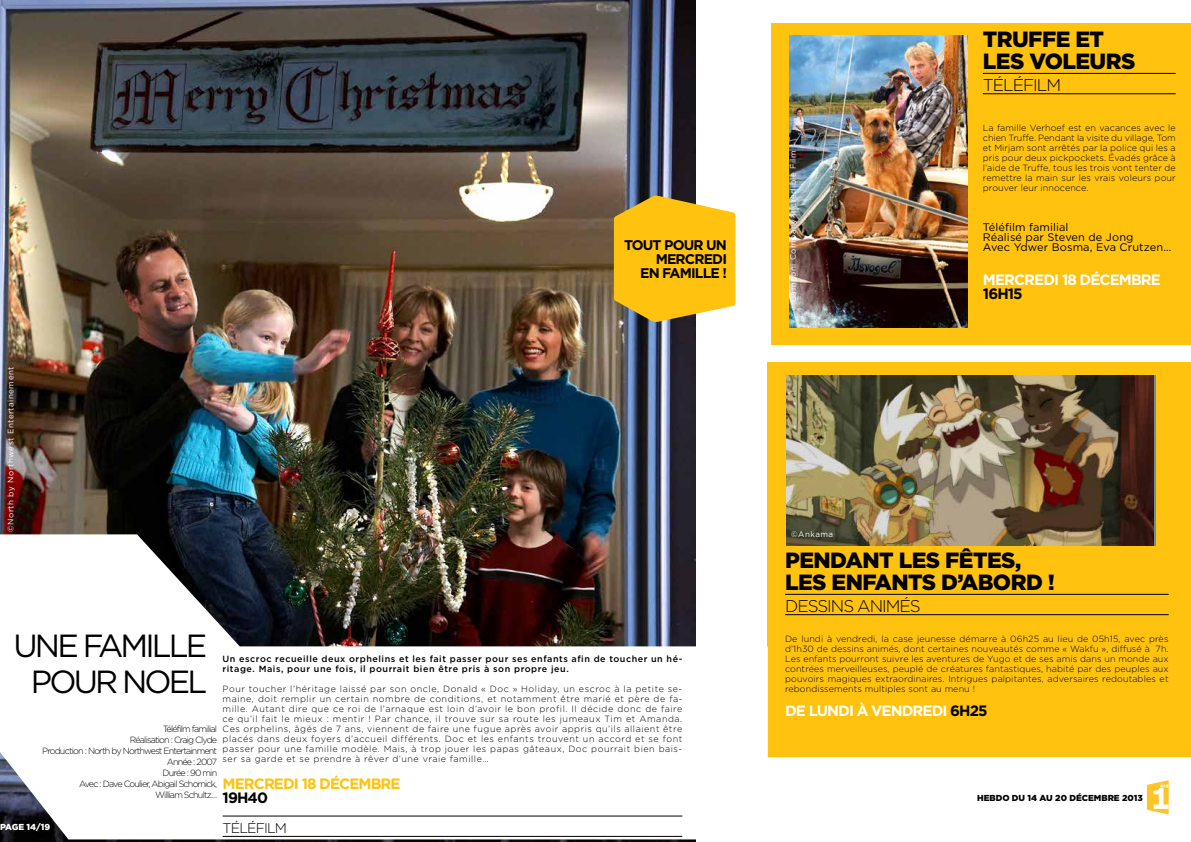
<style>
.page{position:relative;width:1191px;height:842px;background:#fff}
.page>*{position:absolute;margin:0;border:0;box-sizing:border-box;transform-origin:0 0}
.t1{font:32px/36px "Gotham";letter-spacing:-.09em;color:#000;text-align:right}
.t2{font:900 22px/22px "Gotham";letter-spacing:-.025em;color:#000}
.t3{font:300 17px "Gotham";letter-spacing:-.06em;color:#000}
.t4{font:700 15px "Gotham";letter-spacing:-.06em;color:#fff}
.t5{font:700 15px "Gotham";letter-spacing:-.06em;color:#ffc20e}
.t6{font:700 15px "Gotham";letter-spacing:-.06em;color:#000}
.t7{font:700 14px/14.1px "Gotham";letter-spacing:-.06em;color:#000;text-align:right}
.t8{font:300 14px "Gotham";letter-spacing:-.06em;color:#000}
.t9{font:11px/10px "Gotham";letter-spacing:.01em;color:#000}
.t10{font:300 9px/10px "Gotham";letter-spacing:.01em;color:#000;text-align:justify}
.t11{font:300 9px/11px "Gotham";letter-spacing:-.09em;color:#000;text-align:right}
.t12{font:500 9px/10px "Gotham";letter-spacing:.06em;color:#000}
.t13{font:900 8.7px "Gotham";color:#000}
.t14{font:900 8.7px "Gotham";color:#fff}
.t15{font:8px "Gotham";letter-spacing:.06em;color:#fff}
.s1{color:#000}
</style>
<div class="page">
<img style="left:0;top:0;width:695px;height:842px">
<div style="left:771px;top:23px;width:420px;height:322px;background:#ffc20e"></div>
<hr style="left:983px;top:73px;width:192px;height:1px;background:#000">
<hr style="left:983px;top:93px;width:192px;height:1px;background:#000">
<img style="left:789px;top:35px;width:178px;height:292px">
<div style="left:767px;top:362px;width:424px;height:395px;background:#ffc20e"></div>
<img style="left:786px;top:375px;width:367px;height:170px">
<hr style="left:785px;top:594px;width:383px;height:1px;background:#000">
<hr style="left:785px;top:614px;width:383px;height:1px;background:#000">
<svg style="left:0;top:534px;width:696px;height:305px"></svg>
<svg style="left:614px;top:195px;width:121px;height:127px;background:#f0bc23"></svg>
<svg style="left:1147px;top:780px;width:21px;height:34px"></svg>
<hr style="left:223px;top:816px;width:459px;height:1px;background:#000">
<hr style="left:223px;top:836px;width:459px;height:1px;background:#000">
<p class="t15" style="left:6px;top:532px;width:167px;rotate:-90deg">©North by Northwest Entertainement</p>
<h3 class="t7" style="left:624px;top:238px;width:104px">TOUT POUR UN<br>MERCREDI<br>EN FAMILLE !</h3>
<h1 class="t1" style="left:14px;top:627px;width:90px">une fam</h1>
<h1 class="t1" style="left:31px;top:627px;width:178px">ille<br>pour noel</h1>
<p class="t12" style="left:223px;top:654px;width:461px">U n escroc recueille deux orphelins et les fait passer pour ses enfants afin de toucher un hé&shy;ritage. Mais, pour une fois, il pourrait bien être pris à son propre jeu.</p>
<p class="t10" style="left:223px;top:684px;width:461px">Pour toucher l’héritage laissé par son oncle, Donald « Doc » Holiday, un escroc à la petite se&shy;maine, doit remplir un certain nombre de conditions, et notamment être marié et père de fa&shy;mille. Autant dire que ce roi de l’arnaque est loin d’avoir le bon profil. I l décide donc de faire ce qu’il fait le mieux : mentir ! Par chance, il trouve sur sa route les jumeaux Tim et Amanda.<br>Ces orphelins, âgés de 7 ans, viennent de faire une fugue après avoir appris qu’ils allaient être placés dans deux foyers d’accueil différents. Doc et les enfants trouvent un accord et se font passer pour une famille modèle. Mais, à trop jouer les papas gâteaux, Doc pourrait bien bais&shy;ser sa garde et se prendre à rêver d’une vraie famille…</p>
<h3 class="t5" style="left:223px;top:774px;width:179px">MERCREDI 18 DÉCEMBRE</h3>
<h3 class="t6" style="left:223px;top:788px;width:47px">19H40</h3>
<p class="t11" style="left:42px;top:723px;width:177px">Téléfilm familial<br>Réalisation : Craig Clyde<br>Production : North by Northwest Entertainment<br>Année : 2007<br>Durée : 90 min<br>Avec : Dave Coulier, Abigail Schornick,<br>William Schultz…</p>
<p class="t14" style="left:0;top:821px;width:52px">PAGE 14/19</p>
<h3 class="t8" style="left:223px;top:819px;width:66px">téléfilm</h3>
<p class="t15" style="left:788px;top:309px;width:161px;rotate:-90deg">©Gamboni Company I ncredible Film</p>
<p class="t15" style="left:791px;top:529px;width:44px">©Ankama</p>
<h2 class="t2" style="left:983px;top:28px;width:154px">TRUFFE ET<br>LES VOLEU RS</h2>
<h3 class="t3" style="left:983px;top:74px;width:80px">téléfilm</h3>
<p class="t10" style="left:983px;top:122px;width:194px">La famille Verhoef est en vacances avec le chien Truffe. Pendant la visite du village, Tom et M irjam sont arrêtés par la police qui les a pris pour deux pickpockets. Évadés grâce à l’aide de Truffe, tous les trois vont tenter de remettre la main sur les vrais voleurs pour prouver leur innocence.</p>
<p class="t9" style="left:983px;top:222px;width:190px">Téléfilm familial<br>Réalisé par Steven de Jong<br>Avec Ydwer Bosma, Eva Crutzen…</p>
<h3 class="t4" style="left:983px;top:269px;width:179px">MERCREDI 18 DÉCEMBRE</h3>
<h3 class="t6" style="left:983px;top:283px;width:41px">16H15</h3>
<h2 class="t2" style="left:785px;top:549px;width:271px">PENDANT LES FÊTES,<br>LES ENFANTS D’ABO RD !</h2>
<h3 class="t3" style="left:785px;top:595px;width:135px">dessins animés</h3>
<p class="t10" style="left:785px;top:633px;width:385px">De lundi à vendredi, la case jeunesse démarre à 06h25 au lieu de 05h15, avec près d’1h30 de dessins animés, dont certaines nouveautés comme « Wakfu », diffusé à 7h.<br>Les enfants pourront suivre les aventures de Yugo et de ses amis dans un monde aux contrées merveilleuses, peuplé de créatures fantastiques, habité par des peuples aux pouvoirs magiques extraordinaires. I ntrigues palpitantes, adversaires redoutables et rebondissements multiples sont au menu !</p>
<h3 class="t4" style="left:785px;top:700px;width:204px">DE LUNDI À VENDREDI <span class="s1">6H25</span></h3>
<p class="t13" style="left:977px;top:792px;width:8px">HEBDO</p>
<p class="t13" style="left:1012px;top:792px;width:132px">DU 14 AU 20 DÉCEMBRE 2013</p>
</div>
